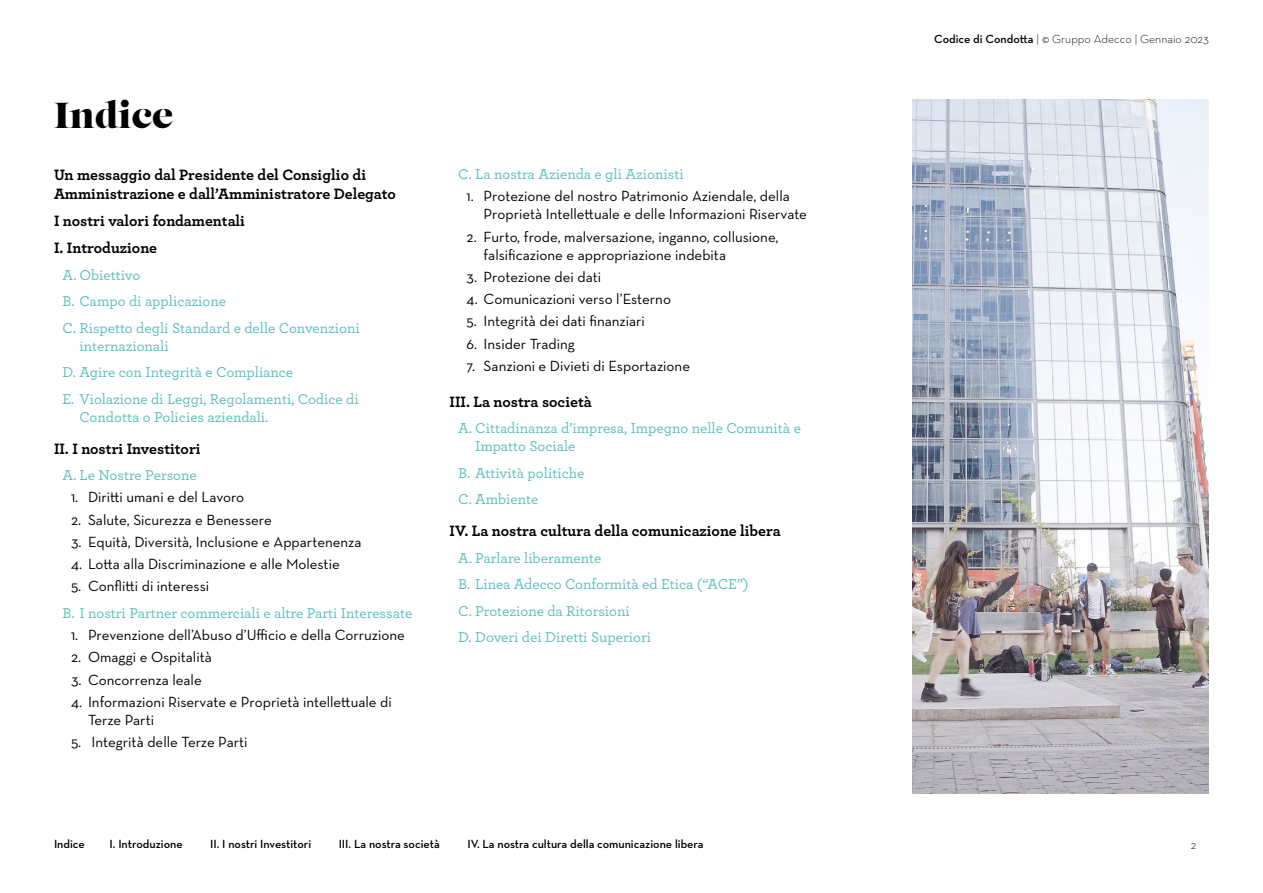
<style>
.page{position:relative;width:1263px;height:893px;background:#fff}
.page>*{position:absolute;margin:0;border:0;box-sizing:border-box;transform-origin:0 0}
.t1{font:36px "Lust";color:#000}
.t2{font:700 15.75px/18.9px "Archer";color:#000}
.t3{font:15px/18px "Neutraface Text";color:#000}
.t4{font:500 15px/26.5px "Archer";color:#5ebfbc}
.t5{font:600 12px "Neutraface Text";color:#000}
.t6{font:300 12px "Neutraface Text";color:#000}
.s1{font-weight:600}
</style>
<div class="page">
<img style="left:912px;top:100px;width:297px;height:693px">
<h1 class="t1" style="left:54px;top:93px;width:121px">Indice</h1>
<p class="t2" style="left:54px;top:164px;width:343px">Un messaggio dal Presidente del Consiglio di<br>Amministrazione e dall’Amministratore Delegato</p>
<p class="t2" style="left:54px;top:206px;width:193px;line-height:27.5px">I nostri valori fondamentali<br>I. Introduzione</p>
<p class="t4" style="left:63px;top:261px;width:299px">A. Obiettivo<br>B. Campo di applicazione<br>C. Rispetto degli Standard e delle Convenzioni</p>
<p class="t4" style="left:63px;top:332px;width:298px;text-indent:17px">internazionali<br>D. Agire con Integrità e Compliance<br>E. Violazione di Leggi, Regolamenti, Codice di</p>
<p class="t4" style="left:80px;top:403px;width:190px">Condotta o Policies aziendali.</p>
<p class="t2" style="left:54px;top:438px;width:148px">II. I nostri Investitori</p>
<p class="t4" style="left:63px;top:461px;width:136px">A. Le Nostre Persone</p>
<p class="t3" style="left:71px;top:488px;width:175px">1. Diritti umani e del Lavoro</p>
<p class="t3" style="left:71px;top:510px;width:202px">2. Salute, Sicurezza e Benessere</p>
<p class="t3" style="left:71px;top:533px;width:292px">3. Equità, Diversità, Inclusione e Appartenenza</p>
<p class="t3" style="left:71px;top:555px;width:270px">4. Lotta alla Discriminazione e alle Molestie</p>
<p class="t3" style="left:71px;top:577px;width:140px">5. Conflitti di interessi</p>
<p class="t4" style="left:63px;top:599px;width:351px">B. I nostri Partner commerciali e altre Parti Interessate</p>
<p class="t3" style="left:71px;top:626px;width:335px">1. Prevenzione dell’Abuso d’Ufficio e della Corruzione</p>
<p class="t3" style="left:71px;top:648px;width:142px">2. Omaggi e Ospitalità</p>
<p class="t3" style="left:71px;top:670px;width:132px">3. Concorrenza leale</p>
<p class="t3" style="left:88px;top:692px;width:305px;text-indent:-17px">4. Informazioni Riservate e Proprietà intellettuale di<br>Terze Parti</p>
<p class="t3" style="left:71px;top:733px;width:178px">5. Integrità delle Terze Parti</p>
<p class="t4" style="left:458px;top:160px;width:227px">C. La nostra Azienda e gli Azionisti</p>
<p class="t3" style="left:484px;top:187px;width:325px;text-indent:-17px">1. Protezione del nostro Patrimonio Aziendale, della<br>Proprietà Intellettuale e delle Informazioni Riservate</p>
<p class="t3" style="left:484px;top:227px;width:296px;text-indent:-17px">2. Furto, frode, malversazione, inganno, collusione, falsificazione e appropriazione indebita</p>
<p class="t3" style="left:467px;top:267px;width:136px">3. Protezione dei dati</p>
<p class="t3" style="left:467px;top:290px;width:206px">4. Comunicazioni verso l’Esterno</p>
<p class="t3" style="left:467px;top:312px;width:180px">5. Integrità dei dati finanziari</p>
<p class="t3" style="left:467px;top:334px;width:110px">6. Insider Trading</p>
<p class="t3" style="left:467px;top:356px;width:225px">7. Sanzioni e Divieti di Esportazione</p>
<p class="t2" style="left:450px;top:391px;width:144px">III. La nostra società</p>
<p class="t4" style="left:475px;top:418px;width:327px;line-height:18px;text-indent:-17px">A. Cittadinanza d’impresa, Impegno nelle Comunità e<br>Impatto Sociale</p>
<p class="t4" style="left:458px;top:459px;width:128px">B. Attività politiche<br>C. Ambiente</p>
<p class="t2" style="left:450px;top:520px;width:333px">IV. La nostra cultura della comunicazione libera</p>
<p class="t4" style="left:458px;top:543px;width:292px">A. Parlare liberamente<br>B. Linea Adecco Conformità ed Etica (“ACE”)<br>C. Protezione da Ritorsioni<br>D. Doveri dei Diretti Superiori</p>
<p class="t6" style="left:934px;top:32px;width:276px"><span class="s1">Codice di Condotta</span> | © Gruppo Adecco | Gennaio 2023</p>
<p class="t5" style="left:54px;top:837px;width:32px">Indice</p>
<p class="t5" style="left:110px;top:837px;width:75px">I. Introduzione</p>
<p class="t5" style="left:210px;top:837px;width:102px">II. I nostri Investitori</p>
<p class="t5" style="left:339px;top:837px;width:103px">III. La nostra società</p>
<p class="t5" style="left:467px;top:837px;width:238px">IV. La nostra cultura della comunicazione libera</p>
<p class="t6" style="left:1191px;top:837px;width:7px">2</p>
</div>
